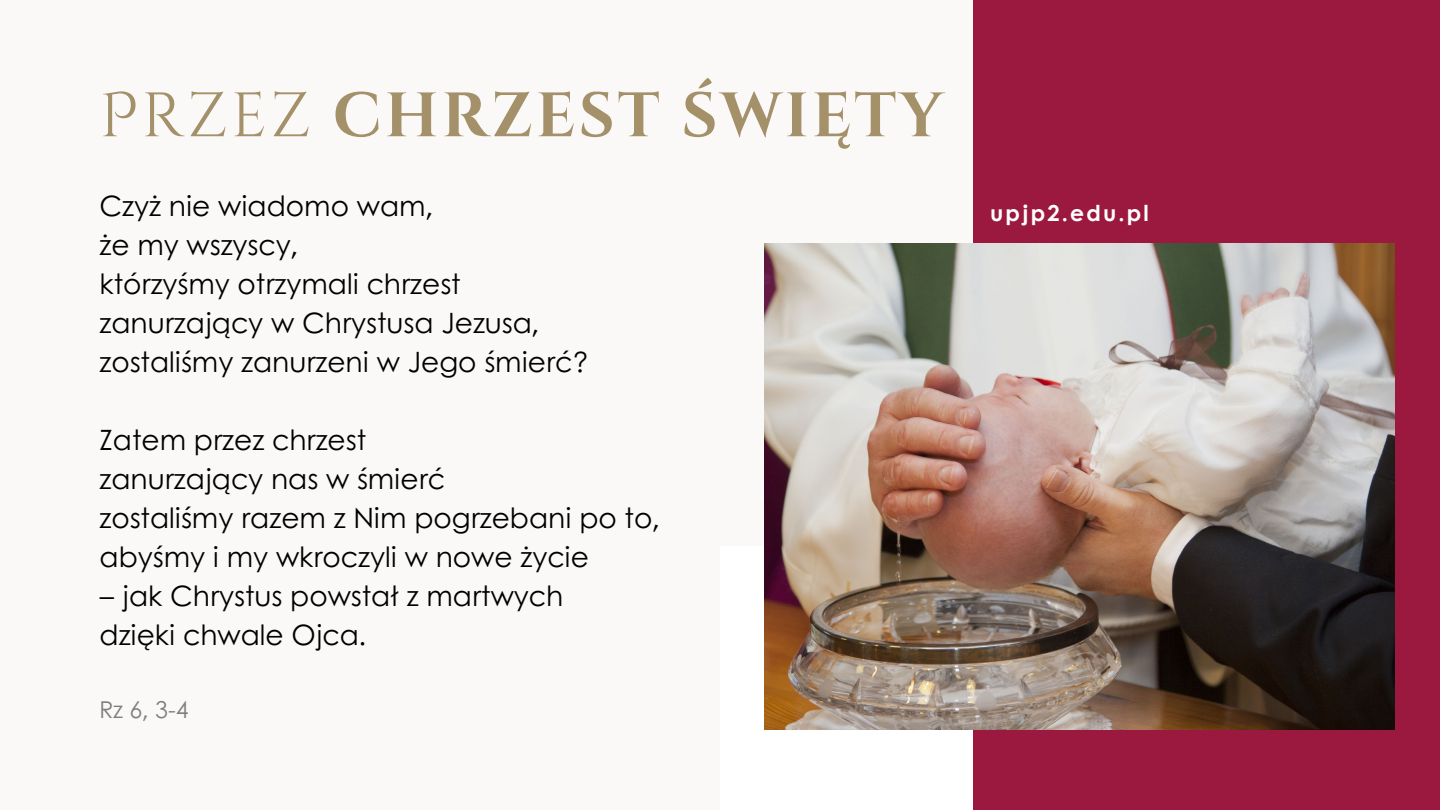
<style>
.page{position:relative;width:1440px;height:810px;background:#faf9f8}
.page>*{position:absolute;margin:0;border:0;box-sizing:border-box;transform-origin:0 0}
.t1{font:700 62.6px "Cinzel Decorative";letter-spacing:.05em;color:#a49069}
.t2{font:28px/39px "Century Gothic";color:#000}
.t3{font:23.2px "Century Gothic";color:#807e7e}
.t4{font:700 22px "Century Gothic";letter-spacing:.1em;color:#fff}
.s1{font-weight:400}
</style>
<div class="page">
<div style="left:720px;top:546px;width:720px;height:264px;background:#fff"></div>
<div style="left:974px;top:0;width:466px;height:810px;background:#9b193f"></div>
<img style="left:765px;top:243px;width:630px;height:486px">
<h3 class="t1" style="left:100px;top:75px;width:845px"><span class="s1">PRZEZ</span> CHRZEST ŚWIĘTY</h3>
<h1 class="t2" style="left:100px;top:185px;width:491px">Czyż nie wiadomo wam,<br>że my wszyscy,<br>którzyśmy otrzymali chrzest zanurzający w Chrystusa Jezusa, zostaliśmy zanurzeni w Jego śmierć?</h1>
<h2 class="t2" style="left:100px;top:419px;width:562px">Zatem przez chrzest<br>zanurzający nas w śmierć<br>zostaliśmy razem z Nim pogrzebani po to, abyśmy i my wkroczyli w nowe życie</h2>
<h2 class="t2" style="left:100px;top:575px;width:465px">– jak Chrystus powstał z martwych dzięki chwale Ojca.</h2>
<h2 class="t3" style="left:100px;top:692px;width:91px">Rz 6, 3-4</h2>
<p class="t4" style="left:990px;top:197px;width:160px">upjp2.edu.pl</p>
</div>
